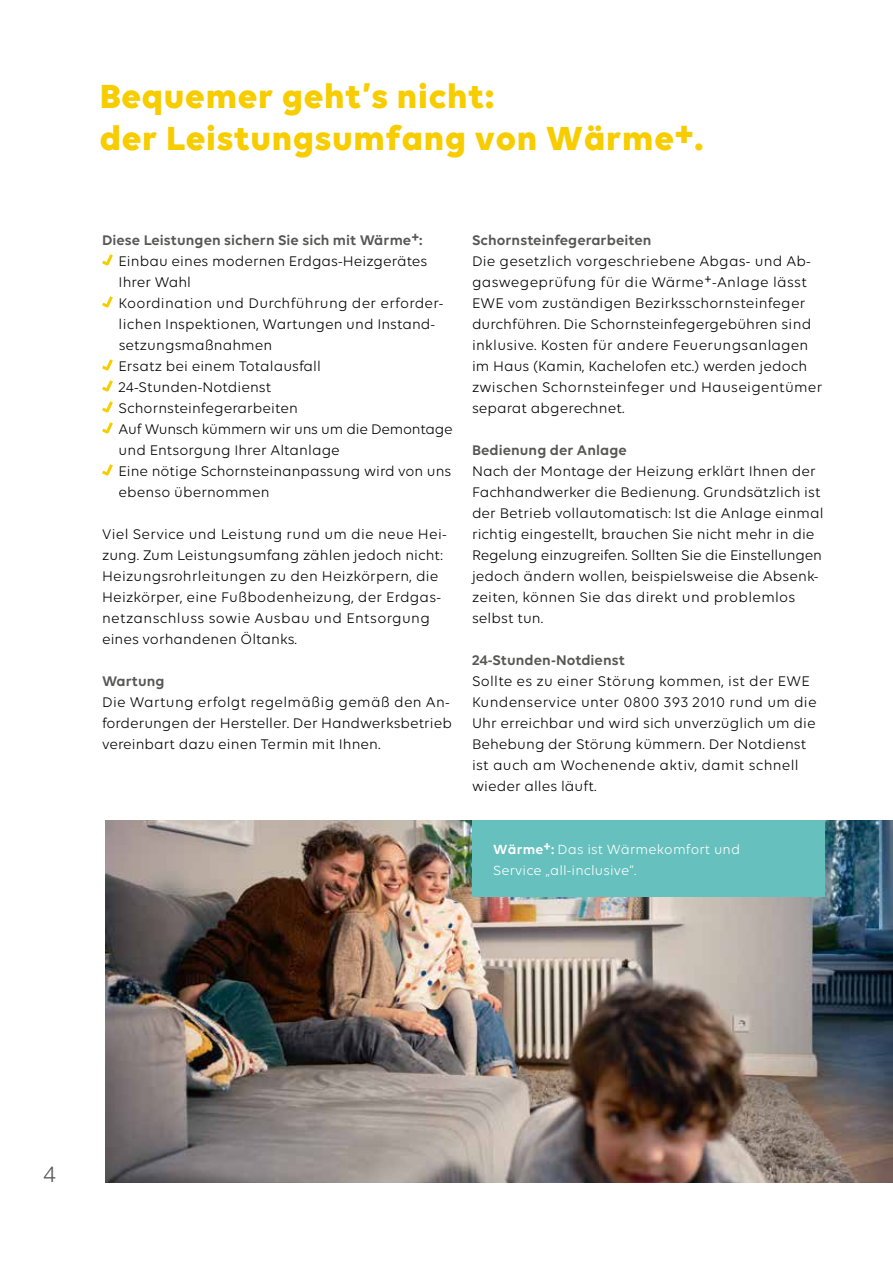
<style>
.page{position:relative;width:893px;height:1263px;background:#fff}
.page>*{position:absolute;margin:0;border:0;box-sizing:border-box;transform-origin:0 0}
.t1{font:700 36px/42px "Volte";letter-spacing:.02em;color:#f7cd00}
.t2{font:24px "Volte";color:#575756}
.t3{font:15px/21px "Volte";letter-spacing:.005em;color:#000}
.t4{font:600 15px "Volte";letter-spacing:.005em;color:#575756}
.t5{font:14.25px/21px "Volte";letter-spacing:.01em;color:#fff}
.s1{font-weight:600}
</style>
<div class="page">
<img style="left:106px;top:821px;width:787px;height:361px">
<svg style="left:102px;top:254px;width:11px;height:12px"></svg>
<svg style="left:102px;top:296px;width:11px;height:12px"></svg>
<svg style="left:102px;top:359px;width:11px;height:75px"></svg>
<svg style="left:102px;top:464px;width:11px;height:12px"></svg>
<div style="left:472px;top:821px;width:353px;height:76px;background:#66c1be"></div>
<h1 class="t1" style="left:100px;top:74px;width:606px">Bequemer geht’s nicht:<br>der Leistungsumfang von Wärme+.</h1>
<p class="t4" style="left:102px;top:231px;width:322px">Diese Leistungen sichern Sie sich mit Wärme+:</p>
<p class="t3" style="left:119px;top:250px;width:336px">Einbau eines modernen Erdgas-Heizgerätes<br>Ihrer Wahl<br>Koordination und Durchführung der erforder&shy;lichen Inspektionen, Wartungen und Instand&shy;setzungsmaßnahmen<br>Ersatz bei einem Totalausfall<br>24-Stunden-Notdienst<br>Schornsteinfegerarbeiten<br>Auf Wunsch kümmern wir uns um die Demontage und Entsorgung Ihrer Altanlage<br>Eine nötige Schornsteinanpassung wird von uns ebenso übernommen</p>
<p class="t3" style="left:102px;top:523px;width:346px">Viel Service und Leistung rund um die neue Hei&shy;zung. Zum Leistungsumfang zählen jedoch nicht:<br>Heizungsrohrleitungen zu den Heizkörpern, die Heizkörper, eine Fußbodenheizung, der Erdgas&shy;netzanschluss sowie Ausbau und Entsorgung eines vorhandenen Öltanks.</p>
<p class="t4" style="left:102px;top:672px;width:64px">Wartung</p>
<p class="t3" style="left:102px;top:691px;width:351px">Die Wartung erfolgt regelmäßig gemäß den An&shy;forderungen der Hersteller. Der Handwerksbetrieb vereinbart dazu einen Termin mit Ihnen.</p>
<p class="t4" style="left:472px;top:231px;width:181px">Schornsteinfegerarbeiten</p>
<p class="t3" style="left:472px;top:250px;width:352px">Die gesetzlich vorgeschriebene Abgas- und Ab&shy;gaswegeprüfung für die Wärme+-Anlage lässt EWE vom zuständigen Bezirksschornsteinfeger durchführen. Die Schornsteinfegergebühren sind inklusive. Kosten für andere Feuerungsanlagen im Haus (Kamin, Kachelofen etc.) werden jedoch zwischen Schornsteinfeger und Hauseigentümer separat abgerechnet.</p>
<p class="t4" style="left:472px;top:441px;width:156px">Bedienung der Anlage</p>
<p class="t3" style="left:472px;top:460px;width:353px">Nach der Montage der Heizung erklärt Ihnen der Fachhandwerker die Bedienung. Grundsätzlich ist der Betrieb vollautomatisch: Ist die Anlage einmal richtig eingestellt, brauchen Sie nicht mehr in die Regelung einzugreifen. Sollten Sie die Einstellungen jedoch ändern wollen, beispielsweise die Absenk&shy;zeiten, können Sie das direkt und problemlos selbst tun.</p>
<p class="t4" style="left:472px;top:651px;width:154px">24-Stunden-Notdienst</p>
<p class="t3" style="left:472px;top:670px;width:346px">Sollte es zu einer Störung kommen, ist der EWE Kundenservice unter 0800 393 2010 rund um die Uhr erreichbar und wird sich unverzüglich um die Behebung der Störung kümmern. Der Notdienst ist auch am Wochenende aktiv, damit schnell wieder alles läuft.</p>
<p class="t5" style="left:493px;top:838px;width:248px"><span class="s1">Wärme</span><sup>+</sup><span class="s1">:</span> Das ist Wärmekomfort und<br>Service „all-inclusive“.</p>
<h2 class="t2" style="left:43px;top:1161px;width:15px">4</h2>
</div>
